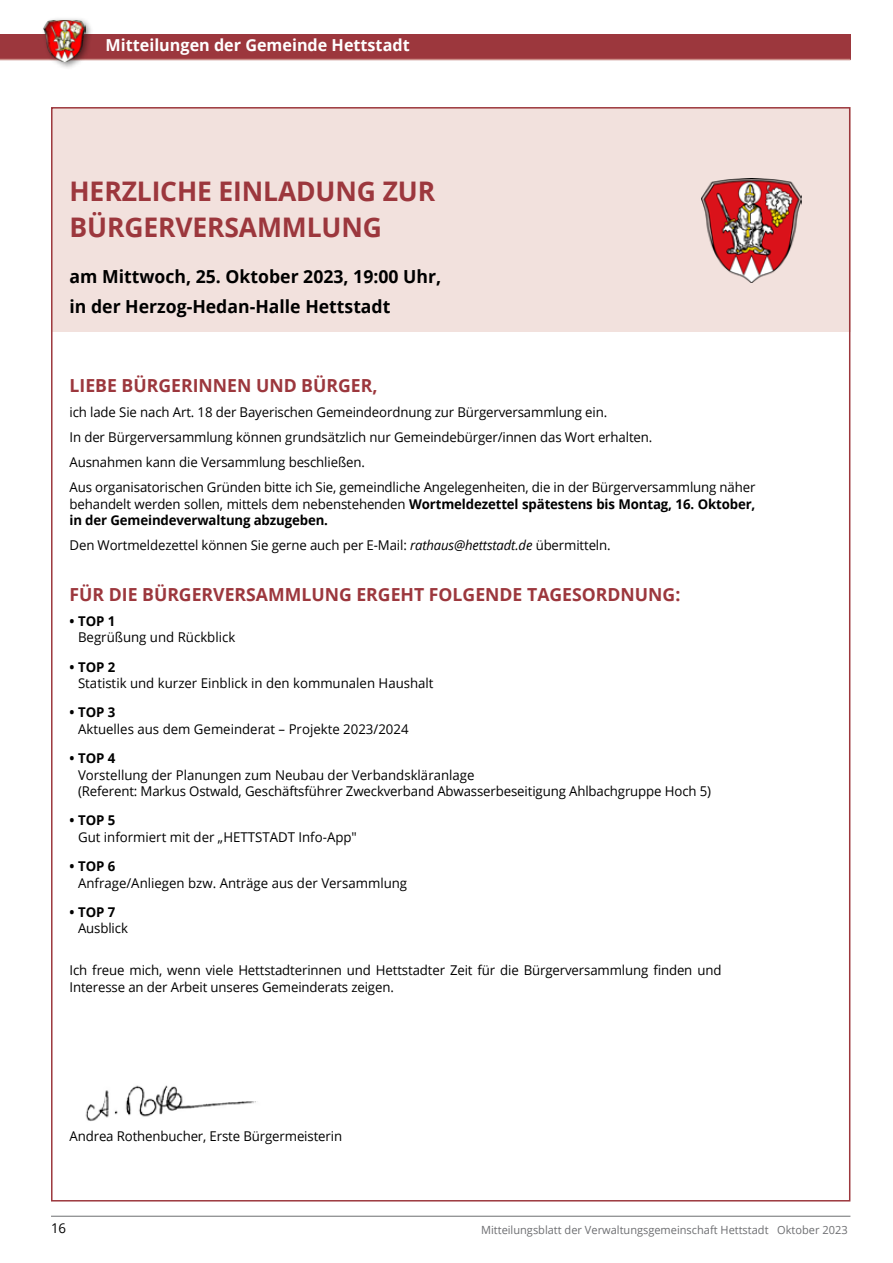
<style>
.page{position:relative;width:893px;height:1263px;background:#fff}
.page>*{position:absolute;margin:0;border:0;box-sizing:border-box;transform-origin:0 0}
.t1{font:700 27px/36px "Open Sans";letter-spacing:-.005em;color:#9c373d}
.t2{font:700 18px "Open Sans";color:#9c373d}
.t3{font:700 18px/29.5px "Open Sans";color:#000}
.t4{font:700 16.5px "Open Sans";color:#fff}
.t5{font:13.5px/25px "Open Sans";letter-spacing:-.01em;color:#000}
.t6{font:700 13.5px/16.5px "Open Sans";letter-spacing:-.01em;color:#000}
.t7{font:11.25px "Open Sans";color:#6d6e71}
.s1{font-weight:400}
.s2{font-style:italic}
</style>
<div class="page">
<hr style="left:51px;top:1216px;width:799px;height:1px;background:#6d6e71">
<div style="left:0;top:34px;width:850px;height:26px;background:#9c373d"></div>
<hr style="left:0;top:59px;width:850px;height:1px;background:#cb8d88">
<div style="left:41px;top:16px;width:53px;height:55px;background:#000;opacity:.5"></div>
<img style="left:44px;top:20px;width:41px;height:41px">
<div style="left:51px;top:107px;width:799px;height:225px;background:#f2e1dd"></div>
<img style="left:85px;top:1085px;width:171px;height:36px">
<img style="left:702px;top:178px;width:99px;height:104px">
<p class="t4" style="left:106px;top:34px;width:306px">Mitteilungen der Gemeinde Hettstadt</p>
<h1 class="t1" style="left:70px;top:172px;width:367px">HERZLICHE EINLADUNG ZUR<br>BÜRGERVERSAMMLUNG</h1>
<h2 class="t3" style="left:70px;top:262px;width:373px">am Mittwoch, 25. Oktober 2023, 19:00 Uhr, in der Herzog-Hedan-Halle Hettstadt</h2>
<h2 class="t2" style="left:70px;top:373px;width:310px">LIEBE BÜRGERINNEN UND BÜRGER,</h2>
<p class="t5" style="left:70px;top:399px;width:687px">ich lade Sie nach Art. 18 der Bayerischen Gemeindeordnung zur Bürgerversammlung ein.<br>In der Bürgerversammlung können grundsätzlich nur Gemeindebürger/innen das Wort erhalten.<br>Ausnahmen kann die Versammlung beschließen.<br>Aus organisatorischen Gründen bitte ich Sie, gemeindliche Angelegenheiten, die in der Bürgerversammlung näher</p>
<p class="t6" style="left:70px;top:495px;width:687px"><span class="s1">behandelt werden sollen, mittels dem nebenstehenden</span> Wortmeldezettel spätestens bis Montag, 16. Oktober, in der Gemeindeverwaltung abzugeben.</p>
<p class="t5" style="left:70px;top:532px;width:543px">Den Wortmeldezettel können Sie gerne auch per E-Mail: <span class="s2">rathaus@hettstadt.de</span> übermitteln.</p>
<h2 class="t2" style="left:70px;top:581px;width:612px">FÜR DIE BÜRGERVERSAMMLUNG ERGEHT FOLGENDE TAGESORDNUNG:</h2>
<p class="t6" style="left:70px;top:612px;width:48px">• TOP 1</p>
<p class="t5" style="left:78px;top:624px;width:159px">Begrüßung und Rückblick</p>
<p class="t6" style="left:70px;top:658px;width:48px">• TOP 2</p>
<p class="t5" style="left:78px;top:670px;width:357px">Statistik und kurzer Einblick in den kommunalen Haushalt</p>
<p class="t6" style="left:70px;top:704px;width:48px">• TOP 3</p>
<p class="t5" style="left:78px;top:716px;width:332px">Aktuelles aus dem Gemeinderat – Projekte 2023/2024</p>
<p class="t6" style="left:70px;top:749px;width:48px">• TOP 4</p>
<p class="t5" style="left:78px;top:766px;width:635px;line-height:16.5px">Vorstellung der Planungen zum Neubau der Verbandskläranlage<br>(Referent: Markus Ostwald, Geschäftsführer Zweckverband Abwasserbeseitigung Ahlbachgruppe Hoch 5)</p>
<p class="t6" style="left:70px;top:812px;width:48px">• TOP 5</p>
<p class="t5" style="left:78px;top:824px;width:280px">Gut informiert mit der „HETTSTADT Info-App"</p>
<p class="t6" style="left:70px;top:857px;width:48px">• TOP 6</p>
<p class="t5" style="left:78px;top:870px;width:331px">Anfrage/Anliegen bzw. Anträge aus der Versammlung</p>
<p class="t6" style="left:70px;top:903px;width:48px">• TOP 7</p>
<p class="t5" style="left:78px;top:915px;width:51px">Ausblick</p>
<p class="t5" style="left:70px;top:962px;width:653px;line-height:16.5px">Ich freue mich, wenn viele Hettstadterinnen und Hettstadter Zeit für die Bürgerversammlung finden und<br>Interesse an der Arbeit unseres Gemeinderats zeigen.</p>
<p class="t5" style="left:70px;top:1123px;width:274px">Andrea Rothenbucher, Erste Bürgermeisterin</p>
<p class="t5" style="left:51px;top:1215px;width:17px">16</p>
<p class="t7" style="left:481px;top:1222px;width:368px">Mitteilungsblatt der Verwaltungsgemeinschaft Hettstadt Oktober 2023</p>
</div>
